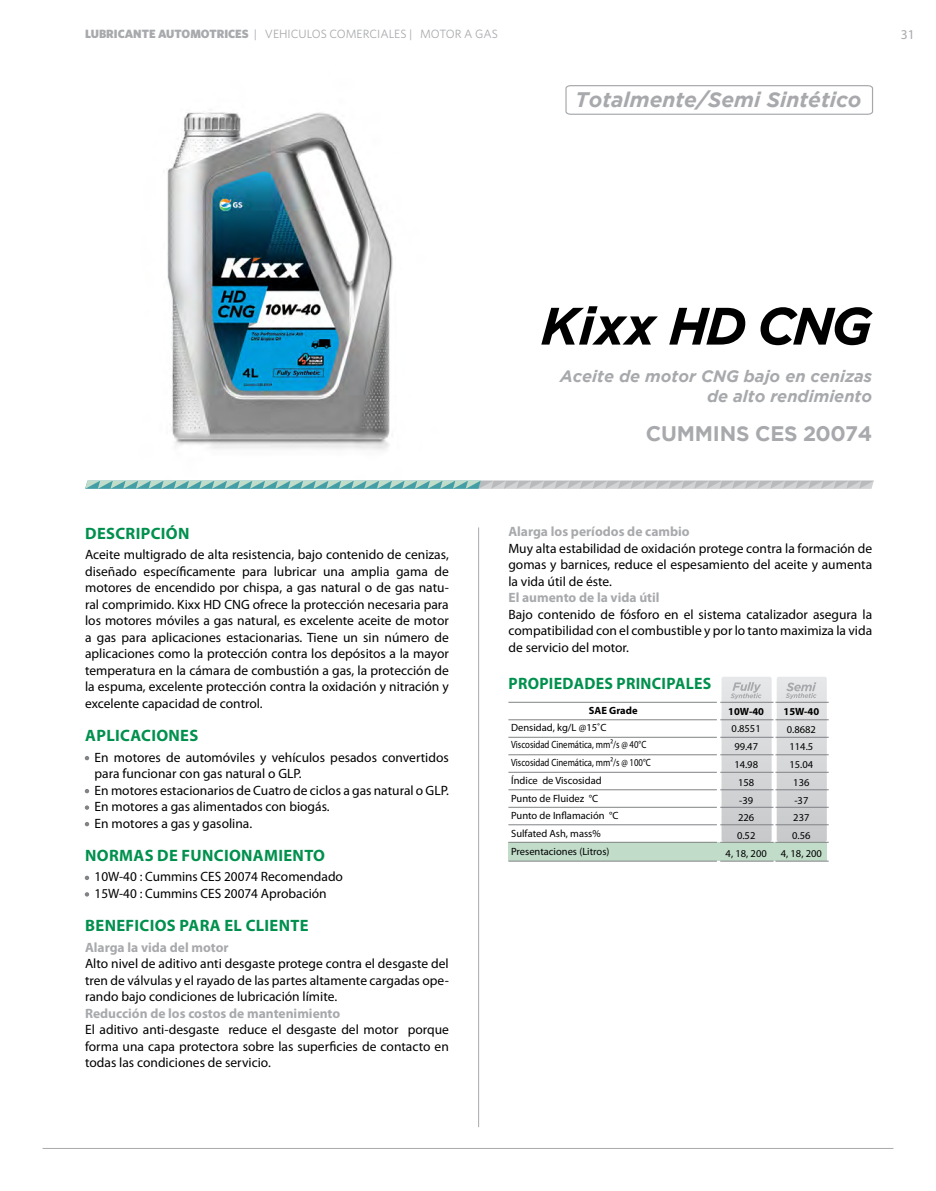
<style>
.page{position:relative;width:936px;height:1191px;background:#fff}
.page>*{position:absolute;margin:0;border:0;box-sizing:border-box;transform-origin:0 0}
.t1{font:italic 700 52.5px "Gotham";letter-spacing:-.025em;color:#000}
.t2{font:italic 700 21px "Gotham";color:#a7a9ac}
.t3{font:700 21px "Gotham";letter-spacing:-.01em;color:#a7a9ac}
.t4{font:700 16.5px "Myriad Pro";letter-spacing:.02em;color:#00904d}
.t5{font:italic 700 16.5px/19.8px "Gotham";color:#a7a9ac;text-align:right}
.t6{font:700 16.5px "Myriad Pro";letter-spacing:.02em;color:#00904d;scale:.96 1}
.t7{font:13.5px/16.5px "Myriad Pro";color:#000;text-align:justify}
.t8{font:700 13.5px "Myriad Pro";color:#a7a9ac}
.t9{font:13.5px "Myriad Pro";color:#a7a9ac}
.t10{font:12px "Whitney";color:#a7a9ac}
.t11{font:10.5px/17.7px "Myriad Pro";color:#000;text-align:center}
.t12{font:700 10.5px "Myriad Pro";color:#000}
.s1{font-weight:900}
.s2{color:#808285}
</style>
<div class="page">
<img style="left:167px;top:112px;width:226px;height:338px">
<hr style="left:43px;top:1148px;width:850px;height:1px;background:#a7a9ac">
<svg style="left:85px;top:480px;width:789px;height:9px;background:#a8c5c3"></svg>
<hr style="left:478px;top:527px;width:1px;height:600px;background:#a7a9ac">
<svg style="left:565px;top:85px;width:308px;height:30px"></svg>
<div style="left:508px;top:842px;width:318px;height:19px;background:#c1dcc9"></div>
<hr style="left:508px;top:719px;width:208px;height:1px;background:#808285">
<hr style="left:508px;top:702px;width:208px;height:1px;background:#808285">
<hr style="left:508px;top:824px;width:208px;height:1px;background:#808285">
<hr style="left:508px;top:842px;width:208px;height:1px;background:#808285">
<hr style="left:508px;top:860px;width:208px;height:1px;background:#808285">
<hr style="left:508px;top:737px;width:208px;height:1px;background:#808285">
<hr style="left:508px;top:754px;width:208px;height:1px;background:#808285">
<hr style="left:508px;top:772px;width:208px;height:1px;background:#808285">
<hr style="left:508px;top:789px;width:208px;height:1px;background:#808285">
<hr style="left:508px;top:807px;width:208px;height:1px;background:#808285">
<hr style="left:720px;top:719px;width:53px;height:1px;background:#808285">
<hr style="left:775px;top:719px;width:53px;height:1px;background:#808285">
<hr style="left:720px;top:702px;width:53px;height:1px;background:#808285">
<hr style="left:775px;top:702px;width:53px;height:1px;background:#808285">
<hr style="left:720px;top:824px;width:53px;height:1px;background:#808285">
<hr style="left:775px;top:824px;width:53px;height:1px;background:#808285">
<hr style="left:720px;top:842px;width:53px;height:1px;background:#808285">
<hr style="left:775px;top:842px;width:53px;height:1px;background:#808285">
<hr style="left:720px;top:860px;width:53px;height:1px;background:#808285">
<hr style="left:775px;top:860px;width:53px;height:1px;background:#808285">
<hr style="left:720px;top:737px;width:53px;height:1px;background:#808285">
<hr style="left:775px;top:737px;width:53px;height:1px;background:#808285">
<hr style="left:720px;top:754px;width:53px;height:1px;background:#808285">
<hr style="left:775px;top:754px;width:53px;height:1px;background:#808285">
<hr style="left:720px;top:772px;width:53px;height:1px;background:#808285">
<hr style="left:775px;top:772px;width:53px;height:1px;background:#808285">
<hr style="left:720px;top:789px;width:53px;height:1px;background:#808285">
<hr style="left:775px;top:789px;width:53px;height:1px;background:#808285">
<hr style="left:720px;top:807px;width:53px;height:1px;background:#808285">
<hr style="left:775px;top:807px;width:53px;height:1px;background:#808285">
<svg style="left:721px;top:677px;width:105px;height:165px;background:#d3d4d6"></svg>
<p class="t10" style="left:85px;top:27px;width:414px"><span class="s1">LUBRICANTE AUTOMOTRICES</span> | VEHICULOS COMERCIALES | MOTOR A GAS</p>
<h2 class="t2" style="left:575px;top:88px;width:287px">Totalmente/Semi Sintético</h2>
<p class="t9" style="left:900px;top:26px;width:15px">31</p>
<p class="t4" style="left:85px;top:522px;width:106px">DESCRIPCIÓN</p>
<p class="t7" style="left:85px;top:546px;width:365px">Aceite multigrado de alta resistencia, bajo contenido de cenizas, diseñado específicamente para lubricar una amplia gama de motores de encendido por chispa, a gas natural o de gas natu&shy;ral comprimido. Kixx HD CNG ofrece la protección necesaria para los motores móviles a gas natural, es excelente aceite de motor a gas para aplicaciones estacionarias. Tiene un sin número de aplicaciones como la protección contra los depósitos a la mayor temperatura en la cámara de combustión a gas, la protección de la espuma, excelente protección contra la oxidación y nitración y excelente capacidad de control.</p>
<p class="t4" style="left:85px;top:724px;width:115px">APLICACIONES</p>
<p class="t7" style="left:95px;top:748px;width:355px;text-indent:-10px"><span class="s2">•</span> En motores de automóviles y vehículos pesados convertidos para funcionar con gas natural o GLP.</p>
<p class="t7" style="left:85px;top:781px;width:365px"><span class="s2">•</span> En motores estacionarios de Cuatro de ciclos a gas natural o GLP.</p>
<p class="t7" style="left:85px;top:798px;width:246px"><span class="s2">•</span> En motores a gas alimentados con biogás.</p>
<p class="t7" style="left:85px;top:814px;width:169px"><span class="s2">•</span> En motores a gas y gasolina.</p>
<p class="t4" style="left:85px;top:844px;width:241px">NORMAS DE FUNCIONAMIENTO</p>
<p class="t7" style="left:85px;top:868px;width:259px"><span class="s2">•</span> 10W-40 : Cummins CES 20074 Recomendado</p>
<p class="t7" style="left:85px;top:885px;width:243px"><span class="s2">•</span> 15W-40 : Cummins CES 20074 Aprobación</p>
<p class="t4" style="left:85px;top:914px;width:225px">BENEFICIOS PARA EL CLIENTE</p>
<p class="t8" style="left:85px;top:938px;width:145px">Alarga la vida del motor</p>
<p class="t7" style="left:85px;top:955px;width:365px">Alto nivel de aditivo anti desgaste protege contra el desgaste del tren de válvulas y el rayado de las partes altamente cargadas ope&shy;rando bajo condiciones de lubricación límite.</p>
<p class="t8" style="left:85px;top:1004px;width:257px">Reducción de los costos de mantenimiento</p>
<p class="t7" style="left:85px;top:1021px;width:365px">El aditivo anti-desgaste reduce el desgaste del motor porque forma una capa protectora sobre las superficies de contacto en todas las condiciones de servicio.</p>
<h1 class="t1" style="left:540px;top:296px;width:333px">Kixx HD CNG</h1>
<p class="t5" style="left:560px;top:366px;width:313px">Aceite de motor CNG bajo en cenizas de alto rendimiento</p>
<h2 class="t3" style="left:646px;top:421px;width:228px">CUMMINS CES 20074</h2>
<p class="t8" style="left:508px;top:523px;width:183px">Alarga los períodos de cambio</p>
<p class="t7" style="left:508px;top:540px;width:365px">Muy alta estabilidad de oxidación protege contra la formación de gomas y barnices, reduce el espesamiento del aceite y aumenta la vida útil de éste.</p>
<p class="t8" style="left:508px;top:589px;width:153px">El aumento de la vida útil</p>
<p class="t7" style="left:508px;top:606px;width:365px">Bajo contenido de fósforo en el sistema catalizador asegura la compatibilidad con el combustible y por lo tanto maximiza la vida de servicio del motor.</p>
<p class="t6" style="left:508px;top:673px;width:213px">PROPIEDADES PRINCIPALES</p>
<p class="t12" style="left:589px;top:704px;width:50px">SAE Grade</p>
<p class="t11" style="left:511px;top:718px;width:141px;text-align:left">Densidad, kg/L @15˚C<br>Viscosidad Cinemática, mm²/s @ 40°C<br>Viscosidad Cinemática, mm²/s @ 100°C<br>Índice de Viscosidad<br>Punto de Fluidez °C<br>Punto de Inflamación °C<br>Sulfated Ash, mass%<br>Presentaciones (Litros)</p>
<p class="t12" style="left:728px;top:704px;width:37px">10W-40</p>
<p class="t11" style="left:725px;top:720px;width:43px">0.8551<br>99.47<br>14.98<br>158<br>-39<br>226<br>0.52<br>4, 18, 200</p>
<p class="t12" style="left:783px;top:704px;width:37px">15W-40</p>
<p class="t11" style="left:780px;top:720px;width:43px">0.8682<br>114.5<br>15.04<br>136<br>-37<br>237<br>0.56<br>4, 18, 200</p>
</div>
